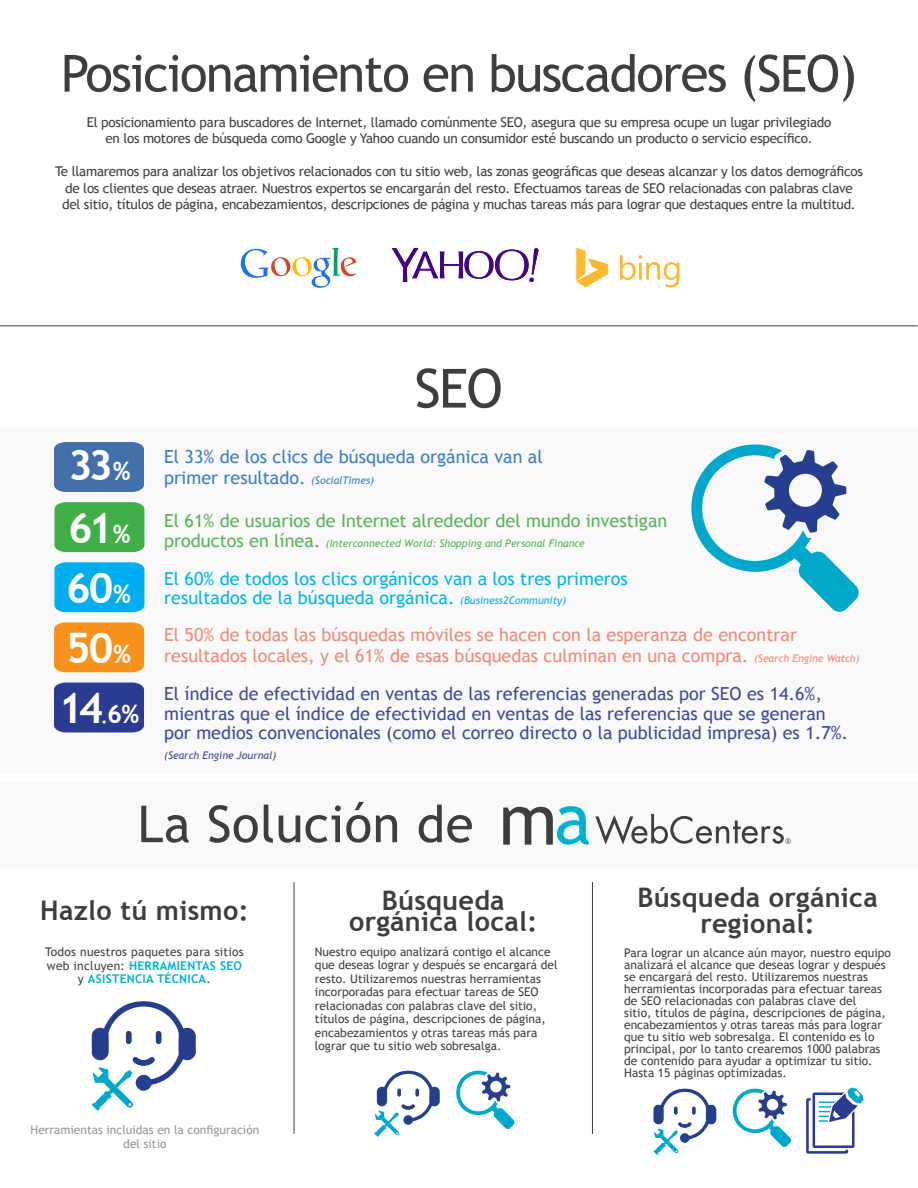
<style>
.page{position:relative;width:918px;height:1188px;background:#fff}
.page>*{position:absolute;margin:0;border:0;box-sizing:border-box;transform-origin:0 0}
.t1{font:54px "Trebuchet MS";color:#3e3e3f}
.t2{font:51px "Trebuchet MS";letter-spacing:-.03em;color:#3e3e3f}
.t3{font:51px "Trebuchet MS";letter-spacing:.01em;color:#3e3e3f}
.t4{font:700 42px/60.2px "Trebuchet MS";letter-spacing:-.1em;color:#fff;text-align:justify}
.t5{font:700 27px/21px "Trebuchet MS";letter-spacing:.01em;color:#3e3e3f;text-align:center}
.t6{font:700 25.5px "Trebuchet MS";color:#fff}
.t7{font:18px/19.5px "Trebuchet MS";color:#3d4a98}
.t8{font:18px/21px "Trebuchet MS";color:#ed8a77}
.t9{font:18px/19.5px "Trebuchet MS";color:#00b3ef}
.t10{font:18px "Trebuchet MS";color:#3c7ec1}
.t11{font:18px "Trebuchet MS";color:#56b455}
.t12{font:13.5px/16.5px "Trebuchet MS";letter-spacing:-.02em;color:#3e3e3f;text-align:center}
.t13{font:12px/12px "Trebuchet MS";color:#3e3e3f}
.t14{font:12px/13.5px "Trebuchet MS";letter-spacing:.02em;color:#3e3e3f;text-align:center}
.t15{font:12px/14.4px "Trebuchet MS";color:#939598;text-align:center}
.t16{font:italic 10.5px "Trebuchet MS";color:#56b455}
.t17{font:italic 10.5px "Trebuchet MS";color:#3d4a98}
.s1{font-size:25.5px}
.s2{font-size:18px}
.s3{font-style:italic;font-size:10.5px}
.s4{font-style:normal;font-size:18px}
.s5{font-weight:700;color:#00b0d1}
</style>
<div class="page">
<hr style="left:0;top:326px;width:918px;height:1px;background:#3e3e3f">
<hr style="left:592px;top:882px;width:1px;height:252px;background:#3e3e3f">
<hr style="left:294px;top:882px;width:1px;height:252px;background:#3e3e3f">
<svg style="left:92px;top:1001px;width:104px;height:110px"></svg>
<svg style="left:374px;top:1070px;width:66px;height:67px"></svg>
<svg style="left:653px;top:1088px;width:63px;height:67px"></svg>
<svg style="left:456px;top:1070px;width:59px;height:59px"></svg>
<svg style="left:732px;top:1088px;width:59px;height:59px"></svg>
<div style="left:804px;top:1099px;width:42px;height:56px;border:3px solid #fff"></div>
<div style="left:807px;top:1099px;width:40px;height:53px;background:#fff"></div>
<div style="left:806px;top:1098px;width:42px;height:56px;border:3px solid #2a3b91"></div>
<div style="left:811px;top:1094px;width:42px;height:56px;border:3px solid #fff"></div>
<div style="left:814px;top:1094px;width:39px;height:53px;background:#fff"></div>
<div style="left:813px;top:1093px;width:42px;height:55px;border:3px solid #2a3b91"></div>
<svg style="left:819px;top:1087px;width:45px;height:36px"></svg>
<svg style="left:240px;top:248px;width:117px;height:40px"></svg>
<svg style="left:392px;top:248px;width:147px;height:34px"></svg>
<svg style="left:577px;top:248px;width:102px;height:40px"></svg>
<div style="left:0;top:427px;width:918px;height:346px;background:#f9f9f9"></div>
<div style="left:54px;top:442px;width:90px;height:50px;background:#436fab"></div>
<div style="left:54px;top:502px;width:90px;height:50px;background:#40ae49"></div>
<div style="left:54px;top:562px;width:90px;height:50px;background:#00aeef"></div>
<div style="left:54px;top:622px;width:90px;height:50px;background:#f7931d"></div>
<div style="left:54px;top:683px;width:90px;height:49px;background:#2a3b91"></div>
<svg style="left:691px;top:444px;width:168px;height:168px"></svg>
<div style="left:0;top:783px;width:918px;height:86px;background:#f9f9f9"></div>
<svg style="left:503px;top:806px;width:86px;height:39px"></svg>
<svg style="left:595px;top:814px;width:196px;height:31px"></svg>
<h2 class="t2" style="left:61px;top:44px;width:798px">Posicionamiento en buscadores (SEO)</h2>
<p class="t12" style="left:87px;top:114px;width:746px">El posicionamiento para buscadores de Internet, llamado comúnmente SEO, asegura que su empresa ocupe un lugar privilegiado en los motores de búsqueda como Google y Yahoo cuando un consumidor esté buscando un producto o servicio específico.</p>
<p class="t12" style="left:55px;top:163px;width:809px">Te llamaremos para analizar los objetivos relacionados con tu sitio web, las zonas geográficas que deseas alcanzar y los datos demográficos de los clientes que deseas atraer. Nuestros expertos se encargarán del resto. Efectuamos tareas de SEO relacionadas con palabras clave del sitio, títulos de página, encabezamientos, descripciones de página y muchas tareas más para lograr que destaques entre la multitud.</p>
<h3 class="t4" style="left:68px;top:435px;width:64px">33<span class="s1">%</span></h3>
<h3 class="t4" style="left:58px;top:497px;width:74px">61<span class="s1">% </span>60<span class="s1">% </span>50<span class="s1">% </span>14</h3>
<h3 class="t6" style="left:101px;top:699px;width:40px"><span class="s2">.</span>6%</h3>
<h1 class="t1" style="left:415px;top:357px;width:90px">SEO</h1>
<h3 class="t10" style="left:164px;top:446px;width:380px">El 33% de los clics de búsqueda orgánica van al</h3>
<h3 class="t10" style="left:164px;top:467px;width:211px">primer resultado. <span class="s3">(SocialTimes)</span></h3>
<h3 class="t11" style="left:164px;top:510px;width:505px">El 61% de usuarios de Internet alrededor del mundo investigan</h3>
<p class="t16" style="left:164px;top:537px;width:422px"><span class="s4">productos en línea.</span> (Interconnected World: Shopping and Personal Finance</p>
<h3 class="t9" style="left:164px;top:569px;width:465px">El 60% de todos los clics orgánicos van a los tres primeros resultados de la búsqueda orgánica. <span class="s3">(Business2Community)</span></h3>
<h3 class="t8" style="left:164px;top:624px;width:697px">El 50% de todas las búsquedas móviles se hacen con la esperanza de encontrar resultados locales, y el 61% de esas búsquedas culminan en una compra. <span class="s3">(Search Engine Watch)</span></h3>
<p class="t7" style="left:164px;top:684px;width:685px">El índice de efectividad en ventas de las referencias generadas por SEO es 14.6%, mientras que el índice de efectividad en ventas de las referencias que se generan por medios convencionales (como el correo directo o la publicidad impresa) es 1.7%.</p>
<p class="t17" style="left:164px;top:749px;width:113px">(Search Engine Journal)</p>
<h2 class="t3" style="left:138px;top:794px;width:337px">La Solución de</h2>
<h3 class="t5" style="left:40px;top:900px;width:210px">Hazlo tú mismo:</h3>
<h3 class="t5" style="left:349px;top:889px;width:190px">Búsqueda orgánica local:</h3>
<h3 class="t5" style="left:637px;top:885px;width:242px;line-height:25.5px">Búsqueda orgánica regional:</h3>
<p class="t14" style="left:45px;top:945px;width:200px">Todos nuestros paquetes para sitios web incluyen: <span class="s5">HERRAMIENTAS SEO </span>y <span class="s5">ASISTENCIA TÉCNICA</span>.</p>
<p class="t13" style="left:315px;top:945px;width:244px;line-height:13.5px">Nuestro equipo analizará contigo el alcance que deseas lograr y después se encargará del resto. Utilizaremos nuestras herramientas incorporadas para efectuar tareas de SEO relacionadas con palabras clave del sitio, títulos de página, descripciones de página, encabezamientos y otras tareas más para lograr que tu sitio web sobresalga.</p>
<p class="t13" style="left:624px;top:947px;width:268px">Para lograr un alcance aún mayor, nuestro equipo analizará el alcance que deseas lograr y después se encargará del resto. Utilizaremos nuestras herramientas incorporadas para efectuar tareas de SEO relacionadas con palabras clave del<br>sitio, títulos de página, descripciones de página, encabezamientos y otras tareas más para lograr que tu sitio web sobresalga. El contenido es lo principal, por lo tanto crearemos 1000 palabras de contenido para ayudar a optimizar tu sitio.<br>Hasta 15 páginas optimizadas.</p>
<p class="t15" style="left:31px;top:1122px;width:230px">Herramientas incluidas en la configuración del sitio</p>
</div>
